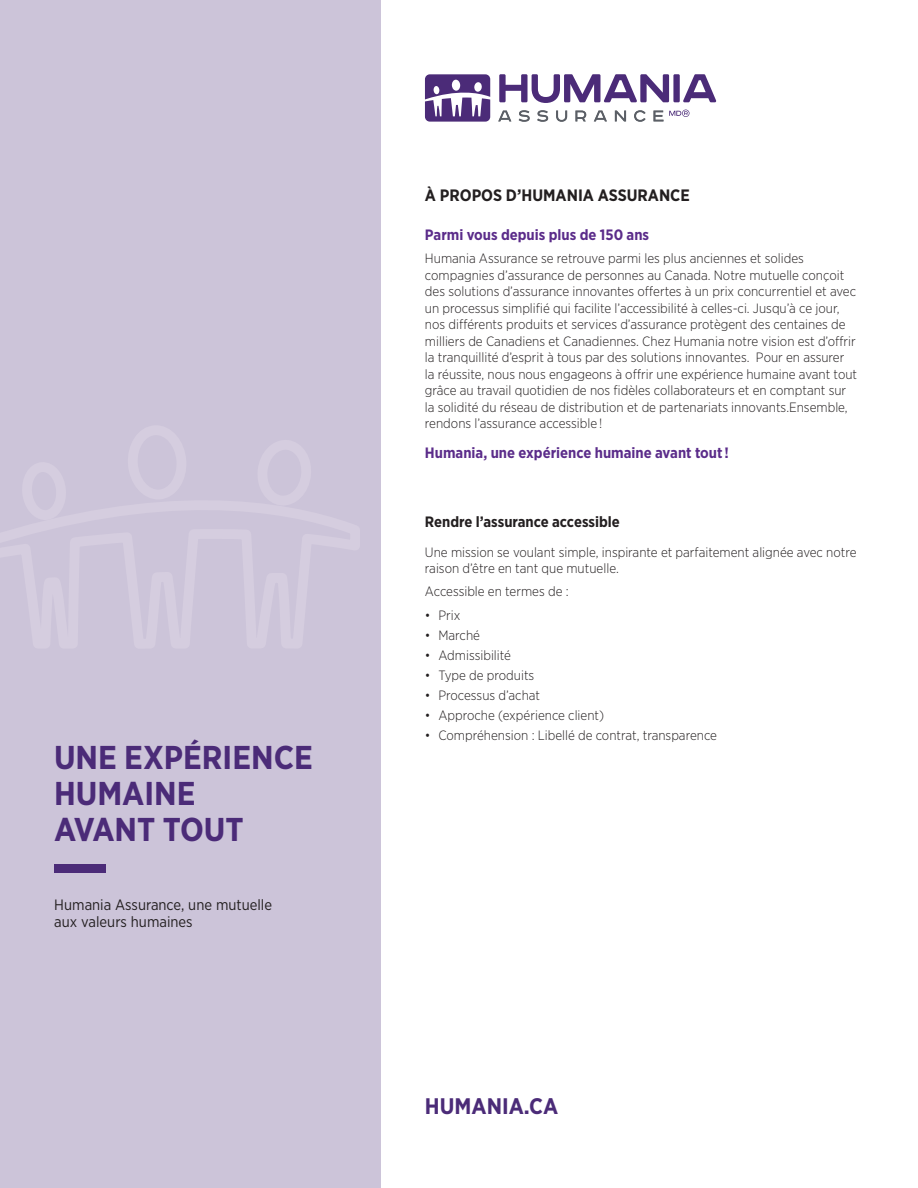
<style>
.page{position:relative;width:918px;height:1188px;background:#fff}
.page>*{position:absolute;margin:0;border:0;box-sizing:border-box;transform-origin:0 0}
.t1{font:700 33px/36px "Gotham Narrow";color:#4b2b78}
.t2{font:700 22.5px "Gotham Narrow";color:#4b2b78}
.t3{font:700 16.5px "Gotham Narrow";color:#231f20}
.t4{font:700 15px "Gotham Narrow";color:#5b2c8a}
.t5{font:15px/16.5px "Gotham Narrow";color:#231f20}
.t6{font:700 15px "Gotham Narrow";color:#231f20}
.t7{font:300 13.5px/16.5px "Gotham Narrow";color:#231f20}
</style>
<div class="page">
<div style="left:0;top:0;width:381px;height:1188px;background:#ccc4d9"></div>
<svg style="left:498px;top:110px;width:13px;height:12px"></svg>
<svg style="left:519px;top:110px;width:11px;height:12px"></svg>
<svg style="left:537px;top:110px;width:11px;height:12px"></svg>
<svg style="left:556px;top:110px;width:11px;height:12px"></svg>
<svg style="left:575px;top:110px;width:11px;height:12px"></svg>
<svg style="left:594px;top:110px;width:13px;height:12px"></svg>
<svg style="left:615px;top:110px;width:11px;height:12px"></svg>
<svg style="left:634px;top:110px;width:12px;height:12px"></svg>
<svg style="left:653px;top:110px;width:37px;height:12px"></svg>
<svg style="left:425px;top:74px;width:65px;height:48px"></svg>
<svg style="left:499px;top:74px;width:170px;height:29px"></svg>
<div style="left:673px;top:74px;width:7px;height:28px;background:#4b2b78"></div>
<svg style="left:683px;top:74px;width:33px;height:28px"></svg>
<div style="left:54px;top:864px;width:51px;height:9px;background:#4b2b78"></div>
<p class="t1" style="left:54px;top:739px;width:260px">UNE EXPÉRIENCE<br>HUMAINE<br>AVANT TOUT</p>
<p class="t5" style="left:54px;top:896px;width:219px">Humania Assurance, une mutuelle aux valeurs humaines</p>
<p class="t3" style="left:425px;top:184px;width:266px">À PROPOS D’HUMANIA ASSURANCE</p>
<p class="t4" style="left:425px;top:225px;width:226px">Parmi vous depuis plus de 150 ans</p>
<p class="t7" style="left:425px;top:250px;width:434px">Humania Assurance se retrouve parmi les plus anciennes et solides compagnies d’assurance de personnes au Canada. Notre mutuelle conçoit des solutions d’assurance innovantes offertes à un prix concurrentiel et avec un processus simplifié qui facilite l’accessibilité à celles-ci. Jusqu’à ce jour, nos différents produits et services d’assurance protègent des centaines de milliers de Canadiens et Canadiennes. Chez Humania notre vision est d’offrir la tranquillité d’esprit à tous par des solutions innovantes. Pour en assurer la réussite, nous nous engageons à offrir une expérience humaine avant tout grâce au travail quotidien de nos fidèles collaborateurs et en comptant sur la solidité du réseau de distribution et de partenariats innovants.Ensemble, rendons l’assurance accessible !</p>
<p class="t4" style="left:425px;top:443px;width:306px">Humania, une expérience humaine avant tout !</p>
<p class="t6" style="left:425px;top:512px;width:196px">Rendre l’assurance accessible</p>
<p class="t7" style="left:425px;top:543px;width:433px">Une mission se voulant simple, inspirante et parfaitement alignée avec notre raison d’être en tant que mutuelle.</p>
<p class="t7" style="left:425px;top:583px;width:145px">Accessible en termes de :</p>
<p class="t7" style="left:425px;top:606px;width:37px">• Prix</p>
<p class="t7" style="left:425px;top:626px;width:57px">• Marché</p>
<p class="t7" style="left:425px;top:646px;width:88px">• Admissibilité</p>
<p class="t7" style="left:425px;top:666px;width:111px">• Type de produits</p>
<p class="t7" style="left:425px;top:686px;width:117px">• Processus d’achat</p>
<p class="t7" style="left:425px;top:706px;width:181px">• Approche (expérience client)</p>
<p class="t7" style="left:425px;top:726px;width:294px">• Compréhension : Libellé de contrat, transparence</p>
<p class="t2" style="left:425px;top:1091px;width:135px">HUMANIA.CA</p>
</div>
